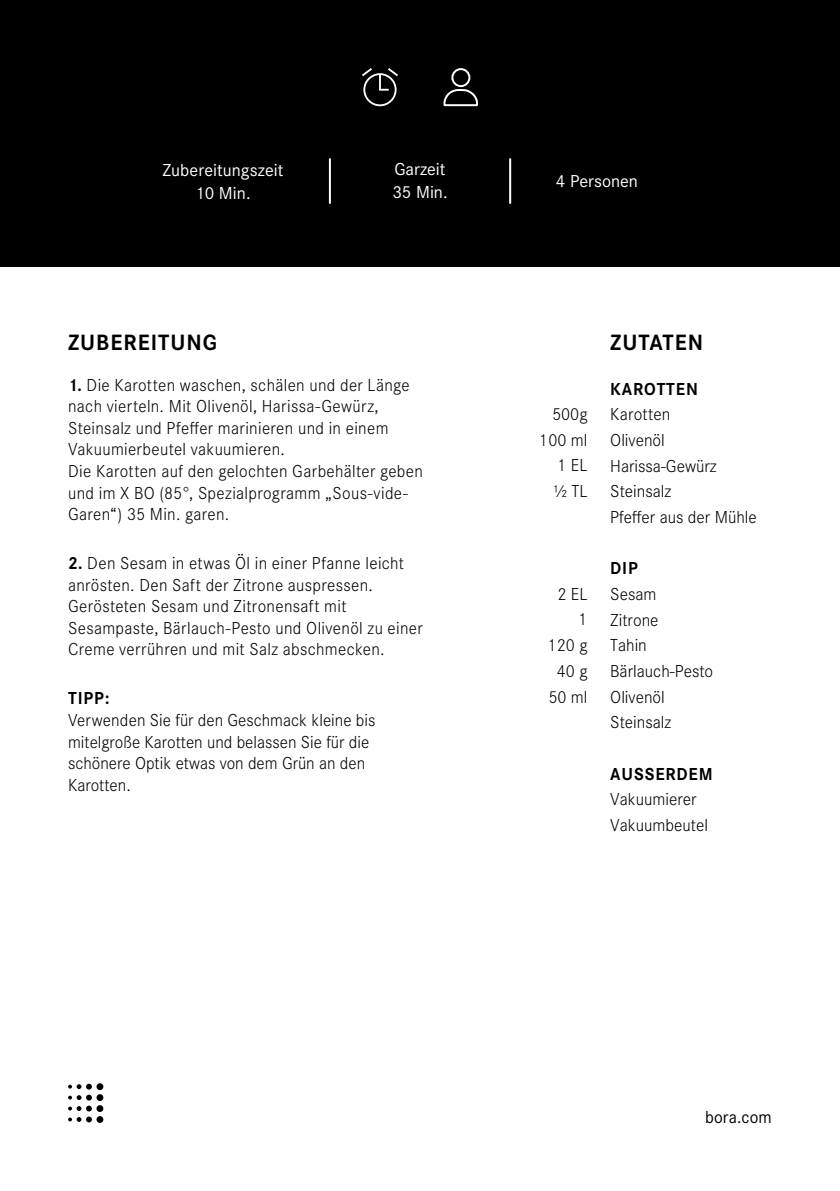
<style>
.page{position:relative;width:840px;height:1191px;background:#fff}
.page>*{position:absolute;margin:0;border:0;box-sizing:border-box;transform-origin:0 0}
.t1{font:700 23px "Corporate S";letter-spacing:.045em;color:#000}
.t2{font:300 18px/21.6px "Corporate S";letter-spacing:.02em;color:#000;scale:.96 1}
.t3{font:300 18px/25.6px "Corporate S";color:#000}
.t4{font:300 18px/21.6px "Corporate S";color:#000;scale:.96 1}
.t5{font:18px/22.8px "Corporate S";color:#fff}
.t6{font:700 18px "Corporate S";letter-spacing:.05em;color:#000;scale:.96 1}
.t7{font:18px "Corporate S";letter-spacing:.01em;color:#000;scale:.96 1}
.s1{font-weight:700}
</style>
<div class="page">
<div style="left:0;top:0;width:839px;height:266px;background:#000"></div>
<hr style="left:329px;top:158px;width:2px;height:46px;background:#fff">
<hr style="left:509px;top:158px;width:2px;height:46px;background:#fff">
<svg style="left:443px;top:68px;width:35px;height:39px"></svg>
<svg style="left:362px;top:68px;width:36px;height:38px"></svg>
<svg style="left:68px;top:1083px;width:35px;height:40px"></svg>
<p class="t5" style="left:162px;top:158px;width:122px;text-align:center">Zubereitungszeit<br>10 Min.</p>
<p class="t5" style="left:392px;top:157px;width:57px">Garzeit<br>35 Min.</p>
<p class="t5" style="left:555px;top:169px;width:84px">4 Personen</p>
<p class="t1" style="left:68px;top:326px;width:150px">ZUBEREITUNG</p>
<p class="t2" style="left:68px;top:373px;width:371px"><span class="s1">1.</span> Die Karotten waschen, schälen und der Länge nach vierteln. Mit Olivenöl, Harissa-Gewürz, Steinsalz und Pfeffer marinieren und in einem Vakuumierbeutel vakuumieren.<br>Die Karotten auf den gelochten Garbehälter geben und im X BO (85°, Spezialprogramm „Sous-vide-Garen“) 35 Min. garen.</p>
<p class="t2" style="left:68px;top:551px;width:371px"><span class="s1">2.</span> Den Sesam in etwas Öl in einer Pfanne leicht anrösten. Den Saft der Zitrone auspressen.<br>Gerösteten Sesam und Zitronensaft mit Sesampaste, Bärlauch-Pesto und Olivenöl zu einer Creme verrühren und mit Salz abschmecken.</p>
<p class="t6" style="left:68px;top:686px;width:44px">TIPP:</p>
<p class="t4" style="left:68px;top:708px;width:321px">Verwenden Sie für den Geschmack kleine bis mitelgroße Karotten und belassen Sie für die schönere Optik etwas von dem Grün an den Karotten.</p>
<p class="t3" style="left:539px;top:401px;width:50px;text-align:right">500g<br>100 ml<br>1 EL<br>1/2 TL</p>
<p class="t3" style="left:547px;top:580px;width:41px;text-align:right">2 EL<br>1<br>120 g<br>40 g<br>50 ml</p>
<p class="t1" style="left:610px;top:326px;width:94px">ZUTATEN</p>
<p class="t6" style="left:610px;top:376px;width:93px">KAROTTEN</p>
<p class="t3" style="left:610px;top:401px;width:148px">Karotten<br>Olivenöl<br>Harissa-Gewürz<br>Steinsalz<br>Pfeffer aus der Mühle</p>
<p class="t6" style="left:610px;top:556px;width:30px">DIP</p>
<p class="t3" style="left:610px;top:580px;width:104px">Sesam<br>Zitrone<br>Tahin<br>Bärlauch-Pesto<br>Olivenöl<br>Steinsalz</p>
<p class="t6" style="left:610px;top:761px;width:108px">AUSSERDEM</p>
<p class="t3" style="left:610px;top:786px;width:99px">Vakuumierer<br>Vakuumbeutel</p>
<p class="t7" style="left:704px;top:1105px;width:71px">bora.com</p>
</div>
